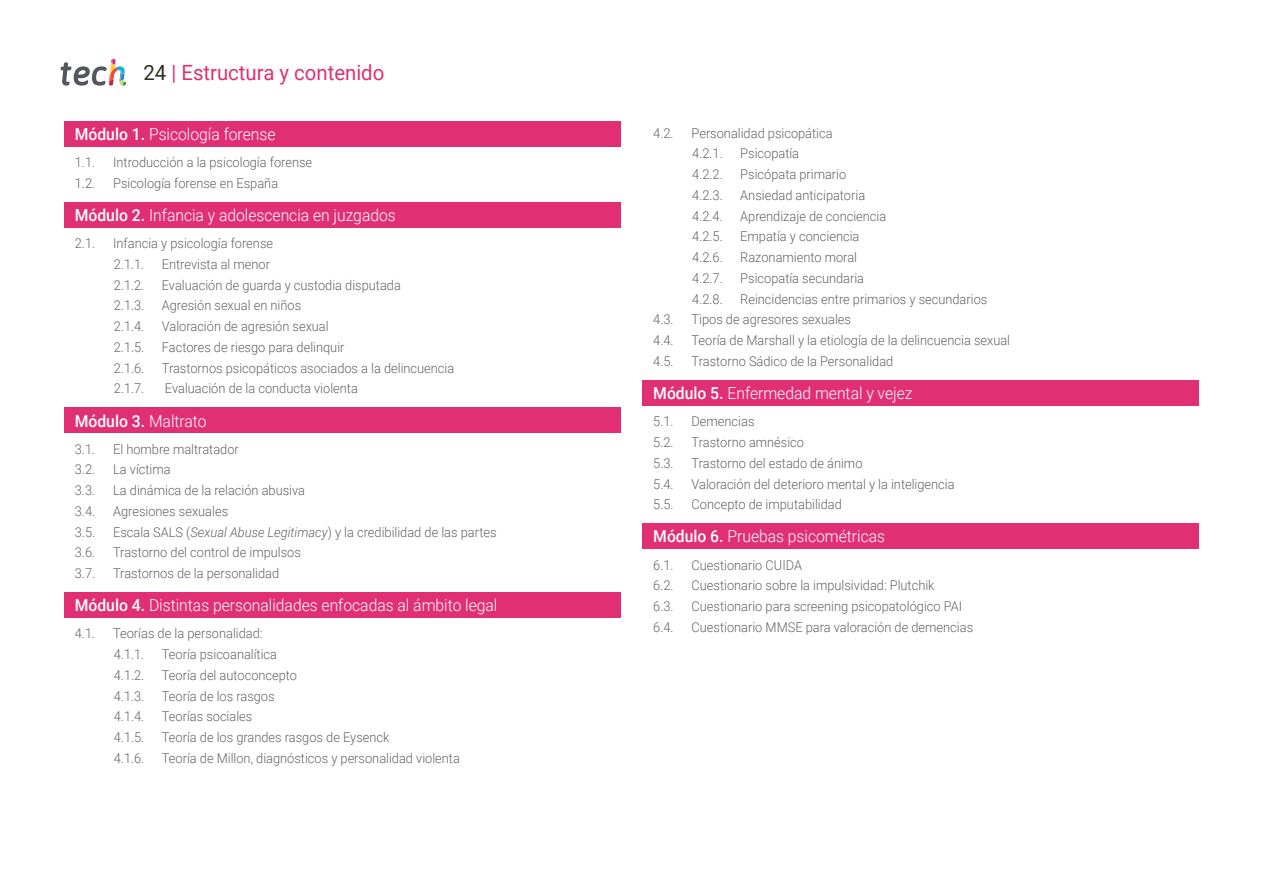
<style>
.page{position:relative;width:1263px;height:893px;background:#fff}
.page>*{position:absolute;margin:0;border:0;box-sizing:border-box;transform-origin:0 0}
.t1{font:21px "Roboto";color:#e03073}
.t2{font:300 16.5px "Roboto";color:#fff;scale:.95 1}
.t3{font:500 16.5px "Roboto";color:#fff;scale:.95 1}
.t4{font:300 13.5px/20.7px "Roboto";color:#61646a;scale:.95 1}
.s1{color:#312e20}
.s2{font-weight:500}
.s3{font-weight:300}
.s4{font-style:italic}
</style>
<div class="page">
<div style="left:64px;top:121px;width:557px;height:25px;background:#e03073"></div>
<div style="left:64px;top:202px;width:557px;height:25px;background:#e03073"></div>
<div style="left:64px;top:408px;width:557px;height:25px;background:#e03073"></div>
<div style="left:64px;top:592px;width:557px;height:25px;background:#e03073"></div>
<div style="left:642px;top:380px;width:557px;height:25px;background:#e03073"></div>
<div style="left:642px;top:524px;width:557px;height:25px;background:#e03073"></div>
<svg style="left:61px;top:59px;width:65px;height:27px"></svg>
<h1 class="t1" style="left:144px;top:57px;width:242px"><span class="s1">24</span> | Estructura y contenido</h1>
<p class="t2" style="left:75px;top:123px;width:213px"><span class="s2">Módulo 1.</span> Psicología forense</p>
<p class="t4" style="left:75px;top:151px;width:23px">1.1.</p>
<p class="t4" style="left:113px;top:151px;width:211px">Introducción a la psicología forense</p>
<p class="t4" style="left:75px;top:172px;width:23px">1.2.</p>
<p class="t4" style="left:113px;top:172px;width:175px">Psicología forense en España</p>
<p class="t2" style="left:75px;top:204px;width:339px"><span class="s2">Módulo 2.</span> Infancia y adolescencia en juzgados</p>
<p class="t4" style="left:75px;top:232px;width:23px">2.1.</p>
<p class="t4" style="left:113px;top:232px;width:170px">Infancia y psicología forense<br>2.1.1.</p>
<p class="t4" style="left:162px;top:253px;width:115px">Entrevista al menor</p>
<p class="t4" style="left:114px;top:274px;width:34px">2.1.2.</p>
<p class="t4" style="left:162px;top:274px;width:253px">Evaluación de guarda y custodia disputada</p>
<p class="t4" style="left:114px;top:295px;width:34px">2.1.3.</p>
<p class="t4" style="left:162px;top:295px;width:148px">Agresión sexual en niños</p>
<p class="t4" style="left:114px;top:315px;width:34px">2.1.4.</p>
<p class="t4" style="left:162px;top:315px;width:177px">Valoración de agresión sexual</p>
<p class="t4" style="left:114px;top:336px;width:34px">2.1.5.</p>
<p class="t4" style="left:162px;top:336px;width:194px">Factores de riesgo para delinquir</p>
<p class="t4" style="left:114px;top:357px;width:34px">2.1.6.</p>
<p class="t4" style="left:162px;top:357px;width:309px">Trastornos psicopáticos asociados a la delincuencia</p>
<p class="t4" style="left:114px;top:378px;width:34px">2.1.7.</p>
<p class="t4" style="left:165px;top:378px;width:205px">Evaluación de la conducta violenta</p>
<p class="t3" style="left:75px;top:409px;width:140px">Módulo 3. <span class="s3">Maltrato</span></p>
<p class="t4" style="left:75px;top:438px;width:23px">3.1.</p>
<p class="t4" style="left:113px;top:438px;width:134px">El hombre maltratador</p>
<p class="t4" style="left:75px;top:459px;width:23px">3.2.</p>
<p class="t4" style="left:113px;top:459px;width:62px">La víctima</p>
<p class="t4" style="left:75px;top:479px;width:23px">3.3.</p>
<p class="t4" style="left:113px;top:479px;width:204px">La dinámica de la relación abusiva</p>
<p class="t4" style="left:75px;top:500px;width:23px">3.4.</p>
<p class="t4" style="left:113px;top:500px;width:123px">Agresiones sexuales</p>
<p class="t4" style="left:75px;top:521px;width:23px">3.5.</p>
<p class="t4" style="left:113px;top:521px;width:405px">Escala SALS (<span class="s4">Sexual Abuse Legitimacy</span>) y la credibilidad de las partes</p>
<p class="t4" style="left:75px;top:542px;width:23px">3.6.</p>
<p class="t4" style="left:113px;top:542px;width:199px">Trastorno del control de impulsos</p>
<p class="t4" style="left:75px;top:562px;width:23px">3.7.</p>
<p class="t4" style="left:113px;top:562px;width:176px">Trastornos de la personalidad</p>
<p class="t2" style="left:75px;top:594px;width:446px"><span class="s2">Módulo 4.</span> Distintas personalidades enfocadas al ámbito legal</p>
<p class="t4" style="left:75px;top:623px;width:23px">4.1.</p>
<p class="t4" style="left:113px;top:623px;width:159px">Teorías de la personalidad:<br>4.1.1.</p>
<p class="t4" style="left:162px;top:643px;width:123px">Teoría psicoanalítica</p>
<p class="t4" style="left:114px;top:664px;width:34px">4.1.2.</p>
<p class="t4" style="left:162px;top:664px;width:144px">Teoría del autoconcepto</p>
<p class="t4" style="left:114px;top:685px;width:34px">4.1.3.</p>
<p class="t4" style="left:162px;top:685px;width:120px">Teoría de los rasgos</p>
<p class="t4" style="left:114px;top:706px;width:34px">4.1.4.</p>
<p class="t4" style="left:162px;top:706px;width:97px">Teorías sociales</p>
<p class="t4" style="left:114px;top:726px;width:34px">4.1.5.</p>
<p class="t4" style="left:162px;top:726px;width:241px">Teoría de los grandes rasgos de Eysenck</p>
<p class="t4" style="left:114px;top:747px;width:34px">4.1.6.</p>
<p class="t4" style="left:162px;top:747px;width:315px">Teoría de Millon, diagnósticos y personalidad violenta</p>
<p class="t4" style="left:653px;top:122px;width:23px">4.2.</p>
<p class="t4" style="left:691px;top:122px;width:150px">Personalidad psicopática<br>4.2.1.</p>
<p class="t4" style="left:740px;top:143px;width:63px">Psicopatía</p>
<p class="t4" style="left:692px;top:164px;width:34px">4.2.2.</p>
<p class="t4" style="left:740px;top:164px;width:113px">Psicópata primario</p>
<p class="t4" style="left:692px;top:184px;width:34px">4.2.3.</p>
<p class="t4" style="left:740px;top:184px;width:133px">Ansiedad anticipatoria</p>
<p class="t4" style="left:692px;top:205px;width:34px">4.2.4.</p>
<p class="t4" style="left:740px;top:205px;width:155px">Aprendizaje de conciencia</p>
<p class="t4" style="left:692px;top:226px;width:34px">4.2.5.</p>
<p class="t4" style="left:740px;top:226px;width:127px">Empatía y conciencia</p>
<p class="t4" style="left:692px;top:247px;width:34px">4.2.6.</p>
<p class="t4" style="left:740px;top:247px;width:124px">Razonamiento moral</p>
<p class="t4" style="left:692px;top:267px;width:34px">4.2.7.</p>
<p class="t4" style="left:740px;top:267px;width:132px">Psicopatía secundaria</p>
<p class="t4" style="left:692px;top:288px;width:34px">4.2.8.</p>
<p class="t4" style="left:740px;top:288px;width:262px">Reincidencias entre primarios y secundarios</p>
<p class="t4" style="left:653px;top:309px;width:23px">4.3.</p>
<p class="t4" style="left:691px;top:309px;width:169px">Tipos de agresores sexuales</p>
<p class="t4" style="left:653px;top:330px;width:23px">4.4.</p>
<p class="t4" style="left:691px;top:330px;width:337px">Teoría de Marshall y la etiología de la delincuencia sexual</p>
<p class="t4" style="left:653px;top:350px;width:23px">4.5.</p>
<p class="t4" style="left:691px;top:350px;width:214px">Trastorno Sádico de la Personalidad</p>
<p class="t2" style="left:653px;top:382px;width:274px"><span class="s2">Módulo 5.</span> Enfermedad mental y vejez</p>
<p class="t4" style="left:653px;top:411px;width:23px">5.1.</p>
<p class="t4" style="left:691px;top:411px;width:68px">Demencias</p>
<p class="t4" style="left:653px;top:431px;width:23px">5.2.</p>
<p class="t4" style="left:691px;top:431px;width:120px">Trastorno amnésico</p>
<p class="t4" style="left:653px;top:452px;width:23px">5.3.</p>
<p class="t4" style="left:691px;top:452px;width:181px">Trastorno del estado de ánimo</p>
<p class="t4" style="left:653px;top:473px;width:23px">5.4.</p>
<p class="t4" style="left:691px;top:473px;width:278px">Valoración del deterioro mental y la inteligencia</p>
<p class="t4" style="left:653px;top:494px;width:23px">5.5.</p>
<p class="t4" style="left:691px;top:494px;width:160px">Concepto de imputabilidad</p>
<p class="t2" style="left:653px;top:525px;width:246px"><span class="s2">Módulo 6.</span> Pruebas psicométricas</p>
<p class="t4" style="left:653px;top:554px;width:23px">6.1.</p>
<p class="t4" style="left:691px;top:554px;width:118px">Cuestionario CUIDA</p>
<p class="t4" style="left:653px;top:575px;width:23px">6.2.</p>
<p class="t4" style="left:691px;top:575px;width:257px">Cuestionario sobre la impulsividad: Plutchik</p>
<p class="t4" style="left:653px;top:595px;width:23px">6.3.</p>
<p class="t4" style="left:691px;top:595px;width:286px">Cuestionario para screening psicopatológico PAI</p>
<p class="t4" style="left:653px;top:616px;width:23px">6.4.</p>
<p class="t4" style="left:691px;top:616px;width:298px">Cuestionario MMSE para valoración de demencias</p>
</div>
